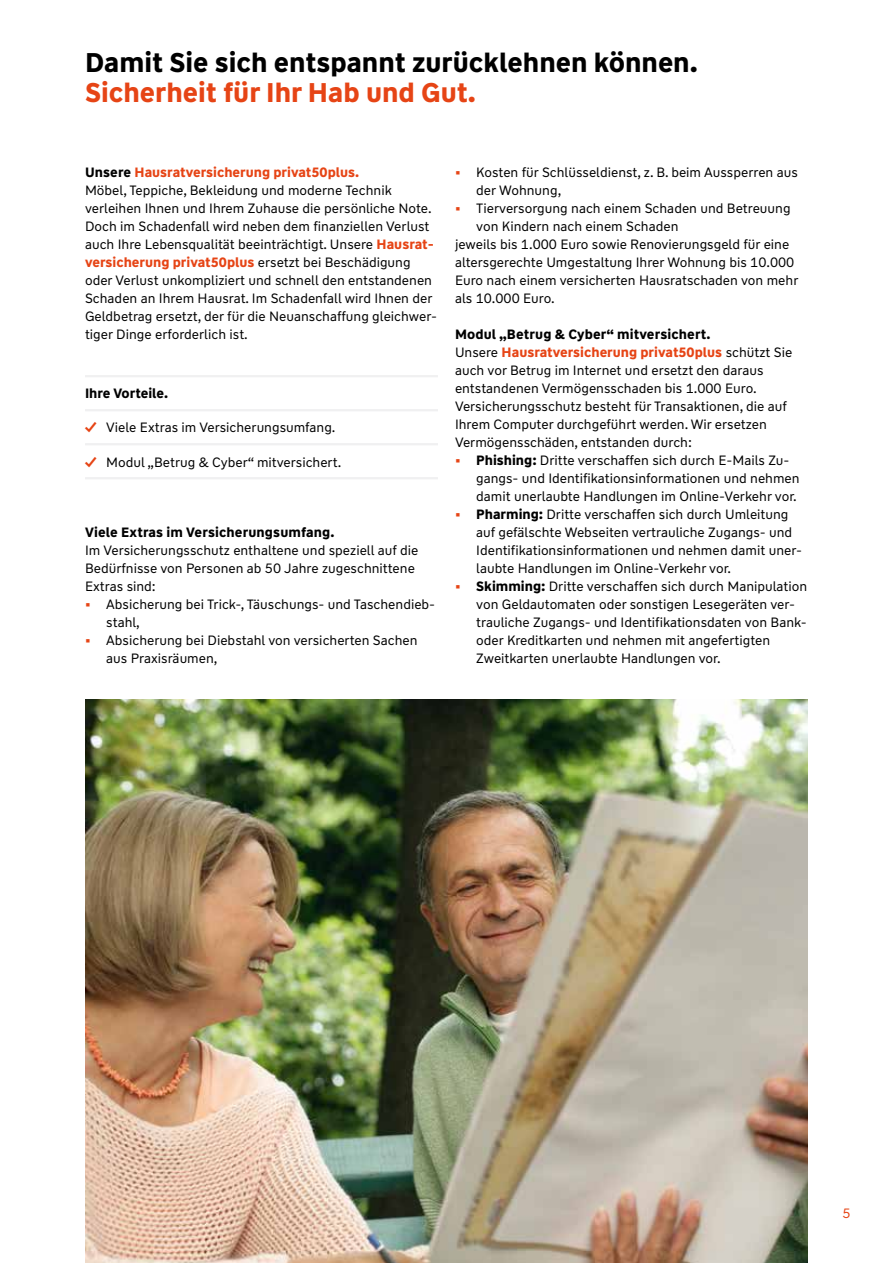
<style>
.page{position:relative;width:893px;height:1263px;background:#fff}
.page>*{position:absolute;margin:0;border:0;box-sizing:border-box;transform-origin:0 0}
.t1{font:700 27px "WW Type";color:#000}
.t2{font:700 27px "WW Type";color:#e64415}
.t3{font:13.5px/18px "WW Type";color:#000}
.t4{font:700 13.5px "WW Type";letter-spacing:.01em;color:#000}
.t5{font:13.5px "WW Type";color:#e64415}
.s1{font-weight:700}
.s2{font-weight:700;color:#e64415}
</style>
<div class="page">
<hr style="left:85px;top:375px;width:353px;height:2px;background:#f0f0f1">
<hr style="left:85px;top:409px;width:353px;height:2px;background:#f0f0f1">
<hr style="left:85px;top:443px;width:353px;height:2px;background:#f0f0f1">
<hr style="left:85px;top:477px;width:353px;height:2px;background:#f0f0f1">
<img style="left:85px;top:699px;width:723px;height:564px">
<h1 class="t1" style="left:85px;top:45px;width:614px">Damit Sie sich entspannt zurücklehnen können.</h1>
<h1 class="t2" style="left:85px;top:75px;width:392px">Sicherheit für Ihr Hab und Gut.</h1>
<p class="t3" style="left:85px;top:163px;width:353px"><span class="s1">Unsere</span> <span class="s2">Hausratversicherung privat50plus.<br></span>Möbel, Teppiche, Bekleidung und moderne Technik verleihen Ihnen und Ihrem Zuhause die persönliche Note.<br>Doch im Schadenfall wird neben dem finanziellen Verlust auch Ihre Lebensqualität beeinträchtigt. Unsere <span class="s2">Hausrat&shy;versicherung privat50plus</span> ersetzt bei Beschädigung oder Verlust unkompliziert und schnell den entstandenen Schaden an Ihrem Hausrat. Im Schadenfall wird Ihnen der Geldbetrag ersetzt, der für die Neuanschaffung gleichwer&shy;tiger Dinge erforderlich ist.</p>
<p class="t4" style="left:85px;top:385px;width:85px">Ihre Vorteile.</p>
<p class="t3" style="left:85px;top:419px;width:252px"><span class="s2">✓</span> Viele Extras im Versicherungsumfang.</p>
<p class="t3" style="left:85px;top:453px;width:258px"><span class="s2">✓</span> Modul „Betrug &amp; Cyber“ mitversichert.</p>
<p class="t4" style="left:85px;top:523px;width:251px">Viele Extras im Versicherungsumfang.</p>
<p class="t3" style="left:85px;top:541px;width:335px">Im Versicherungsschutz enthaltene und speziell auf die<br>Bedürfnisse von Personen ab 50 Jahre zugeschnittene<br>Extras sind:</p>
<p class="t3" style="left:106px;top:595px;width:330px;text-indent:-21px"><span class="s2">•</span> Absicherung bei Trick-, Täuschungs- und Taschendieb&shy;stahl,</p>
<p class="t3" style="left:106px;top:631px;width:313px;text-indent:-21px"><span class="s2">•</span> Absicherung bei Diebstahl von versicherten Sachen aus Praxisräumen,</p>
<p class="t3" style="left:476px;top:163px;width:323px;text-indent:-21px"><span class="s2">•</span> Kosten für Schlüsseldienst, z. B. beim Aussperren aus der Wohnung,</p>
<p class="t3" style="left:455px;top:199px;width:337px"><span class="s2">•</span> Tierversorgung nach einem Schaden und Betreuung</p>
<p class="t3" style="left:476px;top:217px;width:204px">von Kindern nach einem Schaden</p>
<p class="t3" style="left:455px;top:235px;width:336px">jeweils bis 1.000 Euro sowie Renovierungsgeld für eine</p>
<p class="t3" style="left:455px;top:253px;width:341px">altersgerechte Umgestaltung Ihrer Wohnung bis 10.000</p>
<p class="t3" style="left:455px;top:271px;width:345px">Euro nach einem versicherten Hausratschaden von mehr</p>
<p class="t3" style="left:455px;top:289px;width:101px">als 10.000 Euro.</p>
<p class="t3" style="left:455px;top:325px;width:339px"><span class="s1">Modul „Betrug &amp; Cyber“ mitversichert.<br></span>Unsere <span class="s2">Hausratversicherung privat50plus</span> schützt Sie auch vor Betrug im Internet und ersetzt den daraus entstandenen Vermögensschaden bis 1.000 Euro.<br>Versicherungsschutz besteht für Transaktionen, die auf Ihrem Computer durchgeführt werden. Wir ersetzen Vermögensschäden, entstanden durch:</p>
<p class="t3" style="left:476px;top:451px;width:325px;text-indent:-21px"><span class="s2">•</span> <span class="s1">Phishing:</span> Dritte verschaffen sich durch E-Mails Zu&shy;gangs- und Identifikationsinformationen und nehmen damit unerlaubte Handlungen im Online-Verkehr vor.</p>
<p class="t3" style="left:476px;top:505px;width:327px;text-indent:-21px"><span class="s2">•</span> <span class="s1">Pharming:</span> Dritte verschaffen sich durch Umleitung auf gefälschte Webseiten vertrauliche Zugangs- und Identifikationsinformationen und nehmen damit uner&shy;laubte Handlungen im Online-Verkehr vor.</p>
<p class="t3" style="left:476px;top:577px;width:332px;text-indent:-21px"><span class="s2">•</span> <span class="s1">Skimming:</span> Dritte verschaffen sich durch Manipulation von Geldautomaten oder sonstigen Lesegeräten ver&shy;trauliche Zugangs- und Identifikationsdaten von Bank&shy;oder Kreditkarten und nehmen mit angefertigten Zweitkarten unerlaubte Handlungen vor.</p>
<p class="t5" style="left:842px;top:1205px;width:10px">5</p>
</div>
